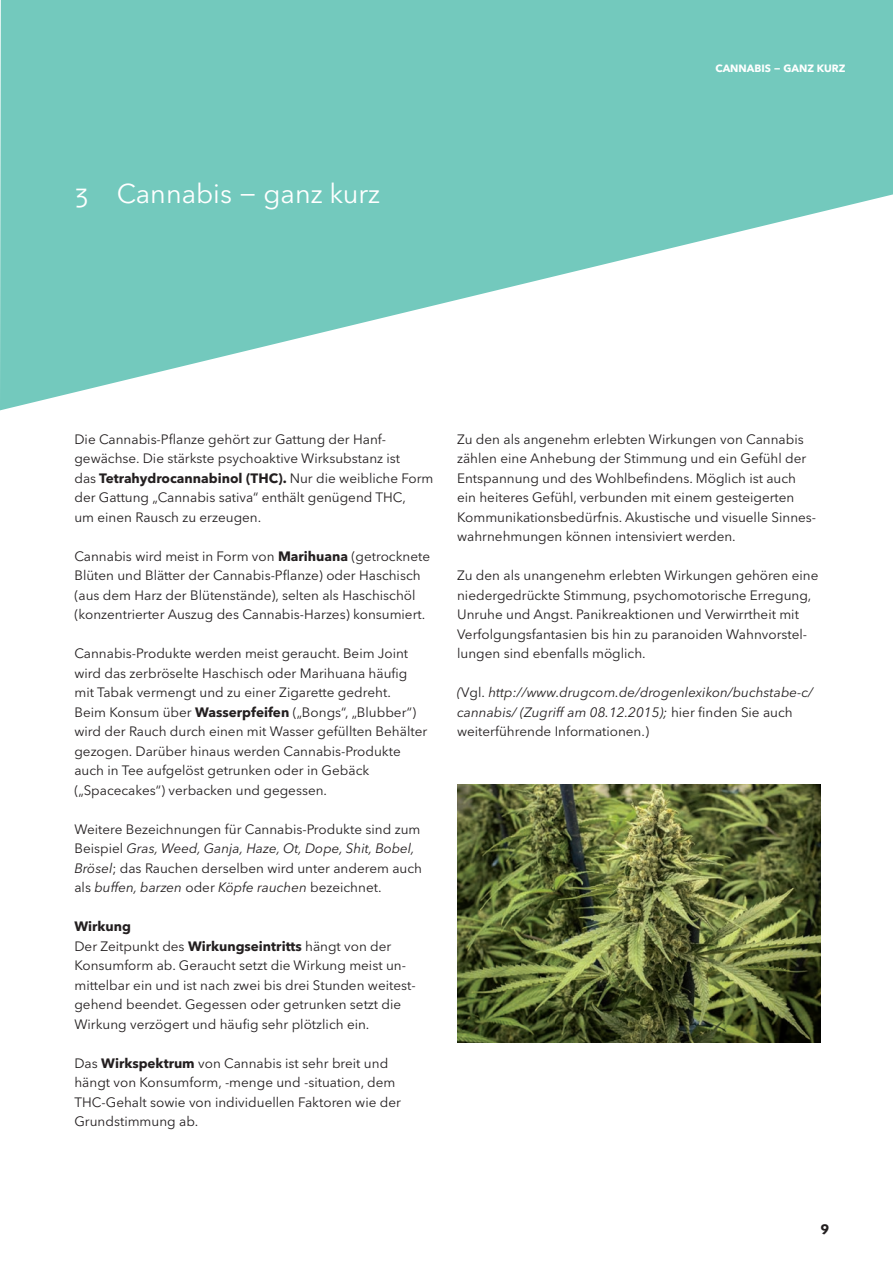
<style>
.page{position:relative;width:893px;height:1263px;background:#fff}
.page>*{position:absolute;margin:0;border:0;box-sizing:border-box;transform-origin:0 0}
.t1{font:27px "Avenir Next LT Pro";color:#fff}
.t2{font:13.5px/19.5px "Avenir Next LT Pro";color:#231f20}
.t3{font:italic 13.5px/19.5px "Avenir Next LT Pro";color:#231f20}
.t4{font:700 13.5px "Avenir Next LT Pro";color:#231f20}
.t5{font:700 10.5px "Avenir Next LT Pro";color:#fff}
.s1{font-weight:700}
.s2{font-style:italic}
.s3{font-style:normal}
</style>
<div class="page">
<svg style="left:0;top:0;width:893px;height:410px;fill:#73c9bd"></svg>
<img style="left:457px;top:784px;width:364px;height:258px">
<h1 class="t1" style="left:74px;top:178px;width:307px">3 Cannabis − ganz kurz</h1>
<p class="t5" style="left:715px;top:62px;width:132px">CANNABIS − GANZ KURZ</p>
<p class="t2" style="left:74px;top:429px;width:361px">Die Cannabis-Pflanze gehört zur Gattung der Hanf&shy;gewächse. Die stärkste psychoaktive Wirksubstanz ist<br>das <span class="s1">Tetrahydrocannabinol (THC).</span> Nur die weibliche Form der Gattung „Cannabis sativa“ enthält genügend THC,<br>um einen Rausch zu erzeugen.</p>
<p class="t2" style="left:74px;top:546px;width:357px">Cannabis wird meist in Form von <span class="s1">Marihuana</span> (getrocknete Blüten und Blätter der Cannabis-Pflanze) oder Haschisch (aus dem Harz der Blütenstände), selten als Haschischöl (konzentrierter Auszug des Cannabis-Harzes) konsumiert.</p>
<p class="t2" style="left:74px;top:644px;width:354px">Cannabis-Produkte werden meist geraucht. Beim Joint wird das zerbröselte Haschisch oder Marihuana häufig mit Tabak vermengt und zu einer Zigarette gedreht.<br>Beim Konsum über <span class="s1">Wasserpfeifen</span> („Bongs“, „Blubber“) wird der Rauch durch einen mit Wasser gefüllten Behälter gezogen. Darüber hinaus werden Cannabis-Produkte auch in Tee aufgelöst getrunken oder in Gebäck („Spacecakes“) verbacken und gegessen.</p>
<p class="t2" style="left:74px;top:819px;width:349px">Weitere Bezeichnungen für Cannabis-Produkte sind zum Beispiel <span class="s2">Gras, Weed, Ganja, Haze, Ot, Dope, Shit, Bobel, Brösel</span>; das Rauchen derselben wird unter anderem auch als <span class="s2">buffen, barzen</span> oder <span class="s2">Köpfe rauchen</span> bezeichnet.</p>
<p class="t2" style="left:74px;top:917px;width:343px"><span class="s1">Wirkung<br></span>Der Zeitpunkt des <span class="s1">Wirkungseintritts</span> hängt von der Konsumform ab. Geraucht setzt die Wirkung meist un&shy;mittelbar ein und ist nach zwei bis drei Stunden weitest&shy;gehend beendet. Gegessen oder getrunken setzt die Wirkung verzögert und häufig sehr plötzlich ein.</p>
<p class="t2" style="left:74px;top:1053px;width:328px">Das <span class="s1">Wirkspektrum</span> von Cannabis ist sehr breit und hängt von Konsumform, -menge und -situation, dem THC-Gehalt sowie von individuellen Faktoren wie der Grundstimmung ab.</p>
<p class="t2" style="left:457px;top:429px;width:361px">Zu den als angenehm erlebten Wirkungen von Cannabis zählen eine Anhebung der Stimmung und ein Gefühl der Entspannung und des Wohlbefindens. Möglich ist auch ein heiteres Gefühl, verbunden mit einem gesteigerten Kommunikationsbedürfnis. Akustische und visuelle Sinnes&shy;wahrnehmungen können intensiviert werden.</p>
<p class="t2" style="left:457px;top:566px;width:363px">Zu den als unangenehm erlebten Wirkungen gehören eine niedergedrückte Stimmung, psychomotorische Erregung, Unruhe und Angst. Panikreaktionen und Verwirrtheit mit Verfolgungsfantasien bis hin zu paranoiden Wahnvorstel&shy;lungen sind ebenfalls möglich.</p>
<p class="t3" style="left:457px;top:683px;width:358px">(<span class="s3">Vgl.</span> http://www.drugcom.de/drogenlexikon/buchstabe-c/ cannabis/ (Zugriff am 08.12.2015); <span class="s3">hier finden Sie auch weiterführende Informationen.)</span></p>
<p class="t4" style="left:820px;top:1219px;width:10px">9</p>
</div>
